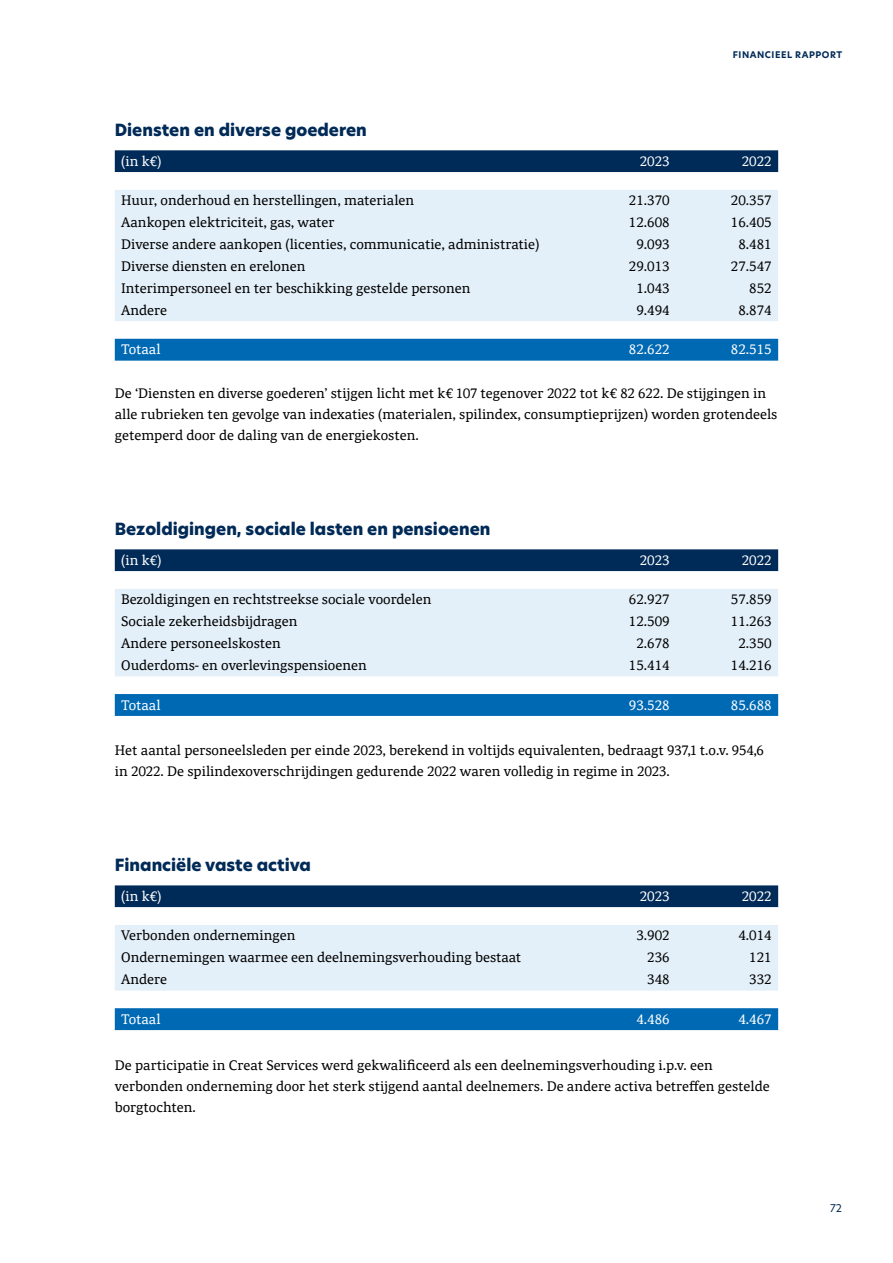
<style>
.page{position:relative;width:893px;height:1263px;background:#fff}
.page>*{position:absolute;margin:0;border:0;box-sizing:border-box;transform-origin:0 0}
.t1{font:800 16.5px "New Hero";color:#002a57}
.t2{font:15px/21px "Noam Text";color:#000}
.t3{font:15px "Noam Text";color:#fff}
.t4{font:10.5px "New Hero";color:#002a57}
.t5{font:700 9px "New Hero";letter-spacing:.06em;color:#002a57}
</style>
<div class="page">
<div style="left:115px;top:150px;width:663px;height:22px;background:#002a57"></div>
<svg style="left:115px;top:172px;width:663px;height:167px"></svg>
<div style="left:115px;top:190px;width:663px;height:131px;background:#e4f0f9"></div>
<div style="left:115px;top:339px;width:663px;height:22px;background:#0069b4"></div>
<div style="left:115px;top:549px;width:663px;height:22px;background:#002a57"></div>
<svg style="left:115px;top:571px;width:663px;height:106px"></svg>
<div style="left:115px;top:589px;width:663px;height:87px;background:#e4f0f9"></div>
<svg style="left:115px;top:694px;width:663px;height:22px;background:#0169b4"></svg>
<div style="left:115px;top:885px;width:663px;height:22px;background:#002a57"></div>
<svg style="left:115px;top:907px;width:663px;height:84px"></svg>
<div style="left:115px;top:925px;width:663px;height:65px;background:#e4f0f9"></div>
<div style="left:115px;top:1008px;width:663px;height:22px;background:#0069b4"></div>
<p class="t5" style="left:733px;top:48px;width:111px">FINANCIEEL RAPPORT</p>
<p class="t1" style="left:115px;top:118px;width:254px">Diensten en diverse goederen</p>
<p class="t3" style="left:121px;top:151px;width:42px">(in k€)</p>
<p class="t3" style="left:640px;top:151px;width:31px">2023</p>
<p class="t3" style="left:742px;top:151px;width:31px">2022</p>
<p class="t2" style="left:121px;top:190px;width:295px">Huur, onderhoud en herstellingen, materialen</p>
<p class="t2" style="left:629px;top:190px;width:42px">21.370</p>
<p class="t2" style="left:731px;top:190px;width:42px">20.357</p>
<p class="t2" style="left:121px;top:212px;width:215px">Aankopen elektriciteit, gas, water</p>
<p class="t2" style="left:629px;top:212px;width:42px">12.608</p>
<p class="t2" style="left:731px;top:212px;width:42px">16.405</p>
<p class="t2" style="left:121px;top:234px;width:420px">Diverse andere aankopen (licenties, communicatie, administratie)</p>
<p class="t2" style="left:636px;top:234px;width:35px">9.093</p>
<p class="t2" style="left:738px;top:234px;width:35px">8.481</p>
<p class="t2" style="left:121px;top:256px;width:186px">Diverse diensten en erelonen</p>
<p class="t2" style="left:629px;top:256px;width:42px">29.013</p>
<p class="t2" style="left:731px;top:256px;width:42px">27.547</p>
<p class="t2" style="left:121px;top:277px;width:351px">Interimpersoneel en ter beschikking gestelde personen</p>
<p class="t2" style="left:636px;top:277px;width:35px">1.043</p>
<p class="t2" style="left:749px;top:277px;width:24px">852</p>
<p class="t2" style="left:121px;top:299px;width:48px">Andere</p>
<p class="t2" style="left:636px;top:299px;width:35px">9.494</p>
<p class="t2" style="left:738px;top:299px;width:35px">8.874</p>
<p class="t3" style="left:121px;top:340px;width:41px">Totaal</p>
<p class="t3" style="left:629px;top:340px;width:42px">82.622</p>
<p class="t3" style="left:731px;top:340px;width:42px">82.515</p>
<p class="t2" style="left:115px;top:383px;width:664px">De ‘Diensten en diverse goederen’ stijgen licht met k€ 107 tegenover 2022 tot k€ 82 622. De stijgingen in alle rubrieken ten gevolge van indexaties (materialen, spilindex, consumptieprijzen) worden grotendeels getemperd door de daling van de energiekosten.</p>
<p class="t1" style="left:115px;top:517px;width:377px">Bezoldigingen, sociale lasten en pensioenen</p>
<p class="t3" style="left:121px;top:550px;width:42px">(in k€)</p>
<p class="t3" style="left:640px;top:550px;width:31px">2023</p>
<p class="t3" style="left:742px;top:550px;width:31px">2022</p>
<p class="t2" style="left:121px;top:589px;width:312px">Bezoldigingen en rechtstreekse sociale voordelen</p>
<p class="t2" style="left:629px;top:589px;width:42px">62.927</p>
<p class="t2" style="left:731px;top:589px;width:42px">57.859</p>
<p class="t2" style="left:121px;top:611px;width:178px">Sociale zekerheidsbijdragen</p>
<p class="t2" style="left:629px;top:611px;width:42px">12.509</p>
<p class="t2" style="left:731px;top:611px;width:42px">11.263</p>
<p class="t2" style="left:121px;top:633px;width:161px">Andere personeelskosten</p>
<p class="t2" style="left:636px;top:633px;width:35px">2.678</p>
<p class="t2" style="left:738px;top:633px;width:35px">2.350</p>
<p class="t2" style="left:121px;top:655px;width:247px">Ouderdoms- en overlevingspensioenen</p>
<p class="t2" style="left:629px;top:655px;width:42px">15.414</p>
<p class="t2" style="left:731px;top:655px;width:42px">14.216</p>
<p class="t3" style="left:121px;top:695px;width:41px">Totaal</p>
<p class="t3" style="left:629px;top:695px;width:42px">93.528</p>
<p class="t3" style="left:731px;top:695px;width:42px">85.688</p>
<p class="t2" style="left:115px;top:740px;width:651px">Het aantal personeelsleden per einde 2023, berekend in voltijds equivalenten, bedraagt 937,1 t.o.v. 954,6 in 2022. De spilindexoverschrijdingen gedurende 2022 waren volledig in regime in 2023.</p>
<p class="t1" style="left:115px;top:853px;width:198px">Financiële vaste activa</p>
<p class="t3" style="left:121px;top:886px;width:42px">(in k€)</p>
<p class="t3" style="left:640px;top:886px;width:31px">2023</p>
<p class="t3" style="left:742px;top:886px;width:31px">2022</p>
<p class="t2" style="left:121px;top:925px;width:176px">Verbonden ondernemingen</p>
<p class="t2" style="left:636px;top:925px;width:35px">3.902</p>
<p class="t2" style="left:738px;top:925px;width:35px">4.014</p>
<p class="t2" style="left:121px;top:947px;width:402px">Ondernemingen waarmee een deelnemingsverhouding bestaat</p>
<p class="t2" style="left:647px;top:947px;width:24px">236</p>
<p class="t2" style="left:749px;top:947px;width:24px">121</p>
<p class="t2" style="left:121px;top:969px;width:48px">Andere</p>
<p class="t2" style="left:647px;top:969px;width:24px">348</p>
<p class="t2" style="left:749px;top:969px;width:24px">332</p>
<p class="t3" style="left:121px;top:1009px;width:41px">Totaal</p>
<p class="t3" style="left:636px;top:1009px;width:35px">4.486</p>
<p class="t3" style="left:738px;top:1009px;width:35px">4.467</p>
<p class="t2" style="left:115px;top:1055px;width:656px">De participatie in Creat Services werd gekwalificeerd als een deelnemingsverhouding i.p.v. een verbonden onderneming door het sterk stijgend aantal deelnemers. De andere activa betreffen gestelde borgtochten.</p>
<p class="t4" style="left:830px;top:1201px;width:13px">72</p>
</div>
